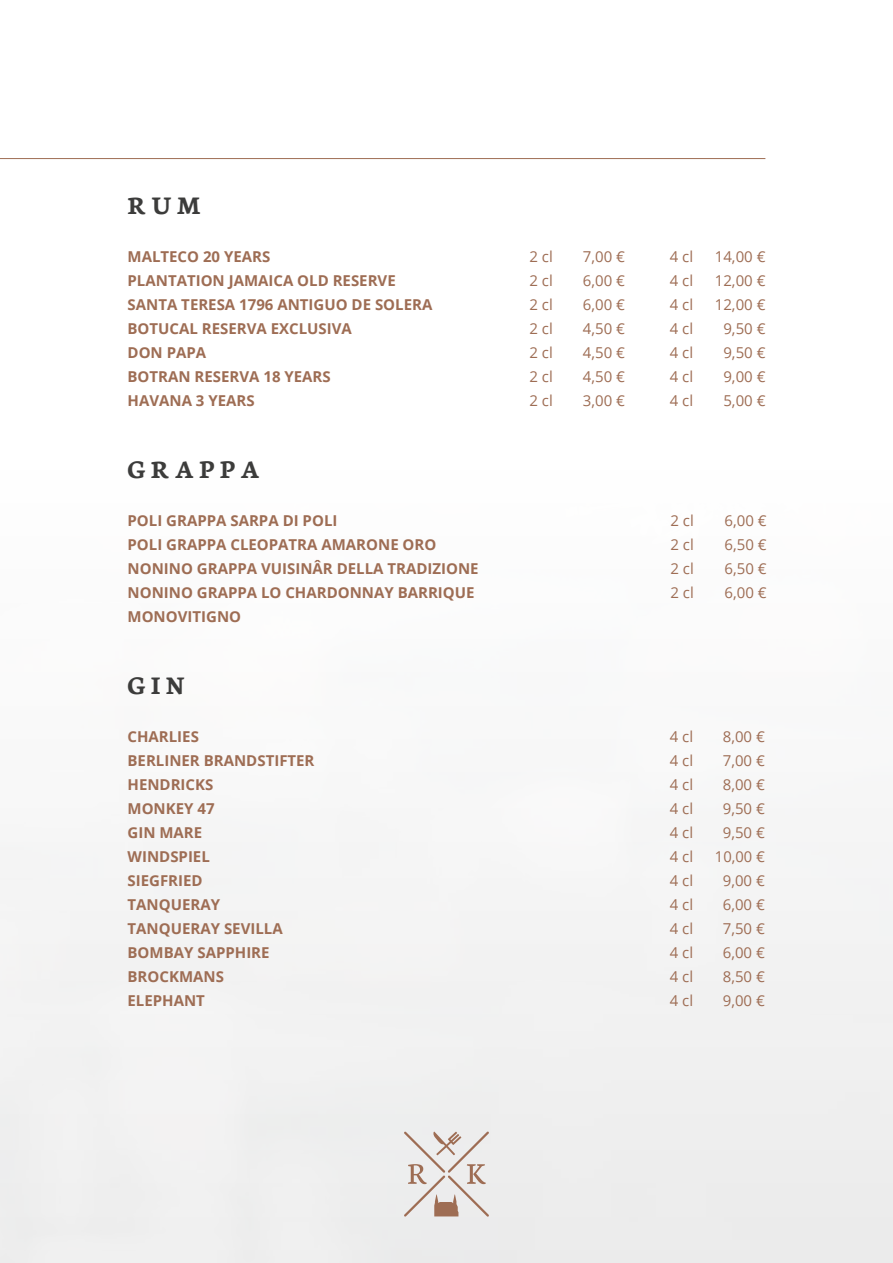
<style>
.page{position:relative;width:893px;height:1263px;background:#fff}
.page>*{position:absolute;margin:0;border:0;box-sizing:border-box;transform-origin:0 0}
.t1{font:700 27px "Neuton";letter-spacing:.19em;color:#3c3c3b}
.t2{font:700 15px/24px "Open Sans";color:#9e6d54}
.t3{font:15px "Open Sans";color:#9e6d54}
</style>
<div class="page">
<hr style="left:0;top:158px;width:765px;height:1px;background:#9e6d54">
<svg style="left:404px;top:1131px;width:85px;height:85px;background:#ddd4d0"></svg>
<h1 class="t1" style="left:128px;top:190px;width:75px">RUM</h1>
<p class="t2" style="left:128px;top:244px;width:306px">MALTECO 20 YEARS<br>PLANTATION JAMAICA OLD RESERVE<br>SANTA TERESA 1796 ANTIGUO DE SOLERA<br>BOTUCAL RESERVA EXCLUSIVA<br>DON PAPA<br>BOTRAN RESERVA 18 YEARS<br>HAVANA 3 YEARS</p>
<p class="t3" style="left:529px;top:246px;width:25px">2 cl</p>
<p class="t3" style="left:583px;top:246px;width:44px">7,00 €</p>
<p class="t3" style="left:529px;top:270px;width:25px">2 cl</p>
<p class="t3" style="left:583px;top:270px;width:44px">6,00 €</p>
<p class="t3" style="left:529px;top:294px;width:25px">2 cl</p>
<p class="t3" style="left:583px;top:294px;width:44px">6,00 €</p>
<p class="t3" style="left:529px;top:318px;width:25px">2 cl</p>
<p class="t3" style="left:583px;top:318px;width:44px">4,50 €</p>
<p class="t3" style="left:529px;top:342px;width:25px">2 cl</p>
<p class="t3" style="left:583px;top:342px;width:44px">4,50 €</p>
<p class="t3" style="left:529px;top:366px;width:25px">2 cl</p>
<p class="t3" style="left:583px;top:366px;width:44px">4,50 €</p>
<p class="t3" style="left:529px;top:390px;width:25px">2 cl</p>
<p class="t3" style="left:583px;top:390px;width:44px">3,00 €</p>
<p class="t3" style="left:670px;top:246px;width:25px">4 cl</p>
<p class="t3" style="left:715px;top:246px;width:52px">14,00 €</p>
<p class="t3" style="left:670px;top:270px;width:25px">4 cl</p>
<p class="t3" style="left:715px;top:270px;width:52px">12,00 €</p>
<p class="t3" style="left:670px;top:294px;width:25px">4 cl</p>
<p class="t3" style="left:715px;top:294px;width:52px">12,00 €</p>
<p class="t3" style="left:670px;top:318px;width:25px">4 cl</p>
<p class="t3" style="left:723px;top:318px;width:44px">9,50 €</p>
<p class="t3" style="left:670px;top:342px;width:25px">4 cl</p>
<p class="t3" style="left:723px;top:342px;width:44px">9,50 €</p>
<p class="t3" style="left:670px;top:366px;width:25px">4 cl</p>
<p class="t3" style="left:723px;top:366px;width:44px">9,00 €</p>
<p class="t3" style="left:670px;top:390px;width:25px">4 cl</p>
<p class="t3" style="left:723px;top:390px;width:44px">5,00 €</p>
<h1 class="t1" style="left:128px;top:454px;width:134px">GRAPPA</h1>
<p class="t2" style="left:128px;top:508px;width:353px">POLI GRAPPA SARPA DI POLI<br>POLI GRAPPA CLEOPATRA AMARONE ORO<br>NONINO GRAPPA VUISINÂR DELLA TRADIZIONE<br>NONINO GRAPPA LO CHARDONNAY BARRIQUE<br>MONOVITIGNO</p>
<p class="t3" style="left:670px;top:510px;width:25px">2 cl</p>
<p class="t3" style="left:724px;top:510px;width:44px">6,00 €</p>
<p class="t3" style="left:670px;top:534px;width:25px">2 cl</p>
<p class="t3" style="left:724px;top:534px;width:44px">6,50 €</p>
<p class="t3" style="left:670px;top:558px;width:25px">2 cl</p>
<p class="t3" style="left:724px;top:558px;width:44px">6,50 €</p>
<p class="t3" style="left:670px;top:582px;width:25px">2 cl</p>
<p class="t3" style="left:724px;top:582px;width:44px">6,00 €</p>
<h1 class="t1" style="left:128px;top:670px;width:59px">GIN</h1>
<p class="t2" style="left:128px;top:724px;width:188px">CHARLIES<br>BERLINER BRANDSTIFTER<br>HENDRICKS<br>MONKEY 47<br>GIN MARE<br>WINDSPIEL<br>SIEGFRIED<br>TANQUERAY<br>TANQUERAY SEVILLA<br>BOMBAY SAPPHIRE<br>BROCKMANS<br>ELEPHANT</p>
<p class="t3" style="left:670px;top:726px;width:25px">4 cl</p>
<p class="t3" style="left:723px;top:726px;width:44px">8,00 €</p>
<p class="t3" style="left:670px;top:750px;width:25px">4 cl</p>
<p class="t3" style="left:723px;top:750px;width:44px">7,00 €</p>
<p class="t3" style="left:670px;top:774px;width:25px">4 cl</p>
<p class="t3" style="left:723px;top:774px;width:44px">8,00 €</p>
<p class="t3" style="left:670px;top:798px;width:25px">4 cl</p>
<p class="t3" style="left:723px;top:798px;width:44px">9,50 €</p>
<p class="t3" style="left:670px;top:822px;width:25px">4 cl</p>
<p class="t3" style="left:723px;top:822px;width:44px">9,50 €</p>
<p class="t3" style="left:670px;top:846px;width:25px">4 cl</p>
<p class="t3" style="left:715px;top:846px;width:51px">10,00 €</p>
<p class="t3" style="left:670px;top:870px;width:25px">4 cl</p>
<p class="t3" style="left:723px;top:870px;width:44px">9,00 €</p>
<p class="t3" style="left:670px;top:894px;width:25px">4 cl</p>
<p class="t3" style="left:723px;top:894px;width:44px">6,00 €</p>
<p class="t3" style="left:670px;top:918px;width:25px">4 cl</p>
<p class="t3" style="left:723px;top:918px;width:44px">7,50 €</p>
<p class="t3" style="left:670px;top:942px;width:25px">4 cl</p>
<p class="t3" style="left:723px;top:942px;width:44px">6,00 €</p>
<p class="t3" style="left:670px;top:966px;width:25px">4 cl</p>
<p class="t3" style="left:723px;top:966px;width:44px">8,50 €</p>
<p class="t3" style="left:670px;top:990px;width:25px">4 cl</p>
<p class="t3" style="left:723px;top:990px;width:44px">9,00 €</p>
</div>
